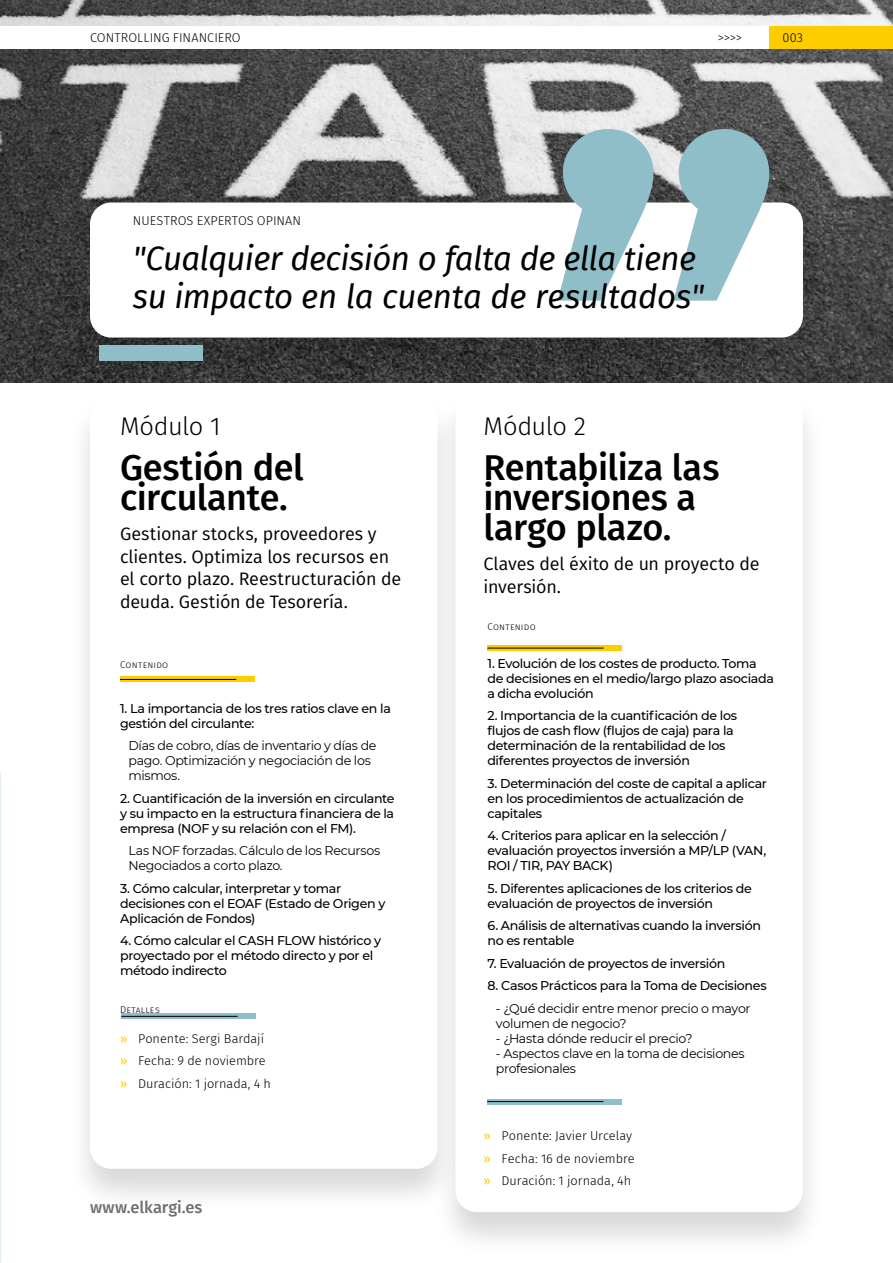
<style>
.page{position:relative;width:893px;height:1263px;background:#fff}
.page>*{position:absolute;margin:0;border:0;box-sizing:border-box;transform-origin:0 0}
.t1{font:500 36px/30px "Fira Sans";letter-spacing:-.015em;color:#000}
.t2{font:italic 33px/37.5px "Fira Sans";letter-spacing:-.015em;color:#000}
.t3{font:300 25.5px "Fira Sans";letter-spacing:-.025em;color:#000}
.t4{font:18px/22.5px "Fira Sans";letter-spacing:-.01em;color:#000}
.t5{font:500 16.5px "Fira Sans";color:#706f6f}
.t6{font:500 12.75px/15px "Montserrat";letter-spacing:-.025em;color:#000}
.t7{font:12.75px/15px "Montserrat";letter-spacing:-.025em;color:#000}
.t8{font:300 12.75px/22.5px "Fira Sans";color:#000}
.t9{font:300 9.75px "Fira Sans";letter-spacing:.025em;color:#000}
.s1{font-weight:400;color:#fc0}
</style>
<div class="page">
<div style="left:67px;top:395px;width:393px;height:818px;background:#000;opacity:.15"></div>
<div style="left:90px;top:398px;width:347px;height:771px;background:#fff;border-radius:21px"></div>
<div style="left:432px;top:387px;width:394px;height:869px;background:#000;opacity:.15"></div>
<div style="left:455px;top:390px;width:348px;height:822px;background:#fff;border-radius:21px"></div>
<img style="left:0;top:0;width:893px;height:383px">
<div style="left:67px;top:200px;width:759px;height:182px;background:#000;opacity:.15"></div>
<div style="left:90px;top:203px;width:713px;height:135px;background:#fff;border-radius:21px"></div>
<div style="left:99px;top:345px;width:104px;height:15px;background:#90bec8"></div>
<svg style="left:557px;top:129px;width:212px;height:172px"></svg>
<svg style="left:121px;top:1014px;width:135px;height:5px"></svg>
<hr style="left:121px;top:1016px;width:117px;height:1px;background:#000">
<svg style="left:120px;top:677px;width:135px;height:5px"></svg>
<hr style="left:120px;top:679px;width:116px;height:1px;background:#000">
<svg style="left:487px;top:1099px;width:135px;height:5px"></svg>
<hr style="left:487px;top:1101px;width:116px;height:1px;background:#000">
<svg style="left:487px;top:645px;width:135px;height:6px"></svg>
<hr style="left:487px;top:648px;width:117px;height:1px;background:#000">
<div style="left:769px;top:26px;width:124px;height:23px;background:#fc0"></div>
<div style="left:0;top:26px;width:769px;height:23px;background:#fff"></div>
<p class="t8" style="left:90px;top:26px;width:152px">CONTROLLING FINANCIERO</p>
<p class="t8" style="left:718px;top:26px;width:26px">&gt;&gt;&gt;&gt;</p>
<p class="t8" style="left:782px;top:26px;width:22px">003</p>
<p class="t8" style="left:133px;top:209px;width:170px">NUESTROS EXPERTOS OPINAN</p>
<h2 class="t2" style="left:133px;top:239px;width:573px">"Cualquier decisión o falta de ella tiene su impacto en la cuenta de resultados"</h2>
<h3 class="t3" style="left:120px;top:408px;width:102px">Módulo 1</h3>
<h1 class="t1" style="left:120px;top:451px;width:185px">Gestión del circulante.</h1>
<h3 class="t4" style="left:120px;top:522px;width:283px">Gestionar stocks, proveedores y clientes. Optimiza los recursos en el corto plazo. Reestructuración de deuda. Gestión de Tesorería.</h3>
<p class="t9" style="left:120px;top:657px;width:50px">Contenido</p>
<p class="t6" style="left:120px;top:700px;width:272px">1. La importancia de los tres ratios clave en la gestión del circulante:</p>
<p class="t7" style="left:129px;top:738px;width:250px">Días de cobro, días de inventario y días de pago. Optimización y negociación de los mismos.</p>
<p class="t6" style="left:120px;top:790px;width:276px;text-align:justify">2. Cuantificación de la inversión en circulante y su impacto en la estructura financiera de la empresa (NOF y su relación con el FM).</p>
<p class="t7" style="left:129px;top:843px;width:253px">Las NOF forzadas. Cálculo de los Recursos<br>Negociados a corto plazo.</p>
<p class="t6" style="left:120px;top:880px;width:267px">3. Cómo calcular, interpretar y tomar decisiones con el EOAF (Estado de Origen y<br>Aplicación de Fondos)</p>
<p class="t6" style="left:120px;top:932px;width:263px">4. Cómo calcular el CASH FLOW histórico y proyectado por el método directo y por el método indirecto</p>
<p class="t9" style="left:120px;top:1002px;width:41px">Detalles</p>
<p class="t8" style="left:120px;top:1027px;width:153px"><span class="s1">»</span> Ponente: Sergi Bardají <span class="s1">»</span> Fecha: 9 de noviembre <span class="s1">»</span> Duración: 1 jornada, 4 h</p>
<p class="t5" style="left:90px;top:1193px;width:114px">www.elkargi.es</p>
<h3 class="t3" style="left:484px;top:408px;width:104px">Módulo 2</h3>
<h1 class="t1" style="left:484px;top:451px;width:238px">Rentabiliza las inversiones a largo plazo.</h1>
<h3 class="t4" style="left:484px;top:552px;width:278px">Claves del éxito de un proyecto de inversión.</h3>
<p class="t9" style="left:487px;top:620px;width:50px">Contenido</p>
<p class="t6" style="left:487px;top:655px;width:288px">1. Evolución de los costes de producto. Toma de decisiones en el medio/largo plazo asociada a dicha evolución</p>
<p class="t6" style="left:487px;top:707px;width:251px">2. Importancia de la cuantificación de los flujos de cash flow (flujos de caja) para la determinación de la rentabilidad de los diferentes proyectos de inversión</p>
<p class="t6" style="left:487px;top:775px;width:281px">3. Determinación del coste de capital a aplicar en los procedimientos de actualización de capitales</p>
<p class="t6" style="left:487px;top:827px;width:280px">4. Criterios para aplicar en la selección / evaluación proyectos inversión a MP/LP (VAN,<br>ROI / TIR, PAY BACK)</p>
<p class="t6" style="left:487px;top:880px;width:266px">5. Diferentes aplicaciones de los criterios de evaluación de proyectos de inversión</p>
<p class="t6" style="left:487px;top:917px;width:275px">6. Análisis de alternativas cuando la inversión no es rentable</p>
<p class="t6" style="left:487px;top:955px;width:239px">7. Evaluación de proyectos de inversión</p>
<p class="t6" style="left:487px;top:977px;width:281px">8. Casos Prácticos para la Toma de Decisiones</p>
<p class="t7" style="left:496px;top:1000px;width:256px">- ¿Qué decidir entre menor precio o mayor volumen de negocio?</p>
<p class="t7" style="left:496px;top:1030px;width:198px">- ¿Hasta dónde reducir el precio?</p>
<p class="t7" style="left:496px;top:1045px;width:250px">- Aspectos clave en la toma de decisiones profesionales</p>
<p class="t8" style="left:484px;top:1124px;width:153px"><span class="s1">»</span> Ponente: Javier Urcelay <span class="s1">»</span> Fecha: 16 de noviembre <span class="s1">»</span> Duración: 1 jornada, 4h</p>
</div>
